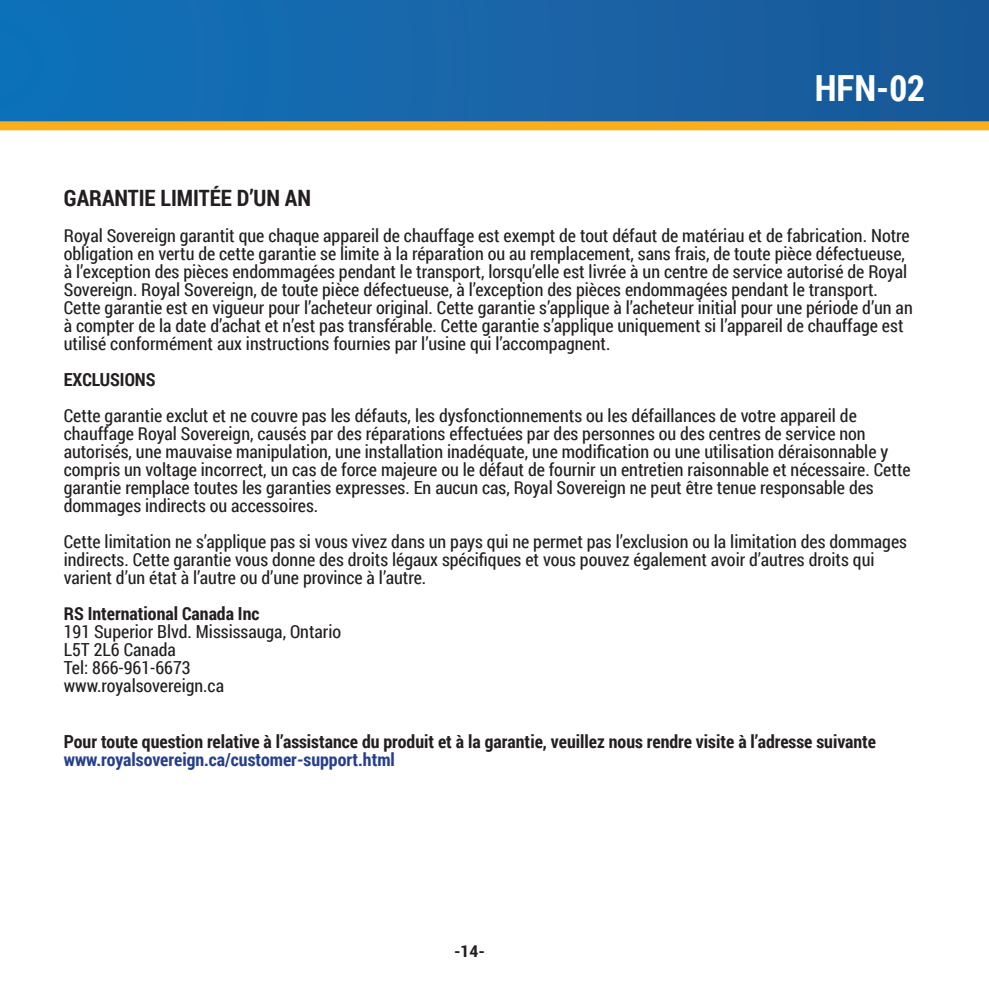
<style>
.page{position:relative;width:989px;height:989px;background:#fff}
.page>*{position:absolute;margin:0;border:0;box-sizing:border-box;transform-origin:0 0}
.t1{font:700 36px "Roboto Condensed";color:#fff}
.t2{font:700 22.5px "Roboto Condensed";color:#231f20}
.t3{font:18px/18px "Roboto Condensed";color:#231f20}
.t4{font:700 18px "Roboto Condensed";color:#231f20}
.t5{font:700 18px "Roboto Condensed";color:#253f8e}
.t6{font:700 16.2px "Roboto Condensed";color:#231f20;scale:1.11 1}
</style>
<div class="page">
<div style="left:0;top:0;width:989px;height:127px;background:linear-gradient(to right,#1172ba,#1b5897)"></div>
<div style="left:0;top:121px;width:989px;height:9px;background:#faae1b"></div>
<h1 class="t1" style="left:814px;top:63px;width:112px">HFN-02</h1>
<p class="t2" style="left:64px;top:182px;width:249px">GARANTIE LIMITÉE D’UN AN</p>
<p class="t3" style="left:64px;top:226px;width:850px">Royal Sovereign garantit que chaque appareil de chauffage est exempt de tout défaut de matériau et de fabrication. Notre obligation en vertu de cette garantie se limite à la réparation ou au remplacement, sans frais, de toute pièce défectueuse, à l’exception des pièces endommagées pendant le transport, lorsqu’elle est livrée à un centre de service autorisé de Royal Sovereign. Royal Sovereign, de toute pièce défectueuse, à l’exception des pièces endommagées pendant le transport.<br>Cette garantie est en vigueur pour l’acheteur original. Cette garantie s’applique à l’acheteur initial pour une période d’un an à compter de la date d’achat et n’est pas transférable. Cette garantie s’applique uniquement si l’appareil de chauffage est utilisé conformément aux instructions fournies par l’usine qui l’accompagnent.</p>
<p class="t4" style="left:64px;top:367px;width:93px">EXCLUSIONS</p>
<p class="t3" style="left:64px;top:406px;width:848px">Cette garantie exclut et ne couvre pas les défauts, les dysfonctionnements ou les défaillances de votre appareil de chauffage Royal Sovereign, causés par des réparations effectuées par des personnes ou des centres de service non autorisés, une mauvaise manipulation, une installation inadéquate, une modification ou une utilisation déraisonnable y compris un voltage incorrect, un cas de force majeure ou le défaut de fournir un entretien raisonnable et nécessaire. Cette garantie remplace toutes les garanties expresses. En aucun cas, Royal Sovereign ne peut être tenue responsable des dommages indirects ou accessoires.</p>
<p class="t3" style="left:64px;top:532px;width:844px">Cette limitation ne s’applique pas si vous vivez dans un pays qui ne permet pas l’exclusion ou la limitation des dommages indirects. Cette garantie vous donne des droits légaux spécifiques et vous pouvez également avoir d’autres droits qui varient d’un état à l’autre ou d’une province à l’autre.</p>
<p class="t4" style="left:64px;top:601px;width:197px">RS International Canada Inc</p>
<p class="t3" style="left:64px;top:622px;width:279px">191 Superior Blvd. Mississauga, Ontario<br>L5T 2L6 Canada<br>Tel: 866-961-6673 www.royalsovereign.ca</p>
<p class="t4" style="left:64px;top:728px;width:814px">Pour toute question relative à l’assistance du produit et à la garantie, veuillez nous rendre visite à l’adresse suivante</p>
<p class="t5" style="left:64px;top:746px;width:333px">www.royalsovereign.ca/customer-support.html</p>
<p class="t6" style="left:454px;top:939px;width:29px">-14-</p>
</div>
